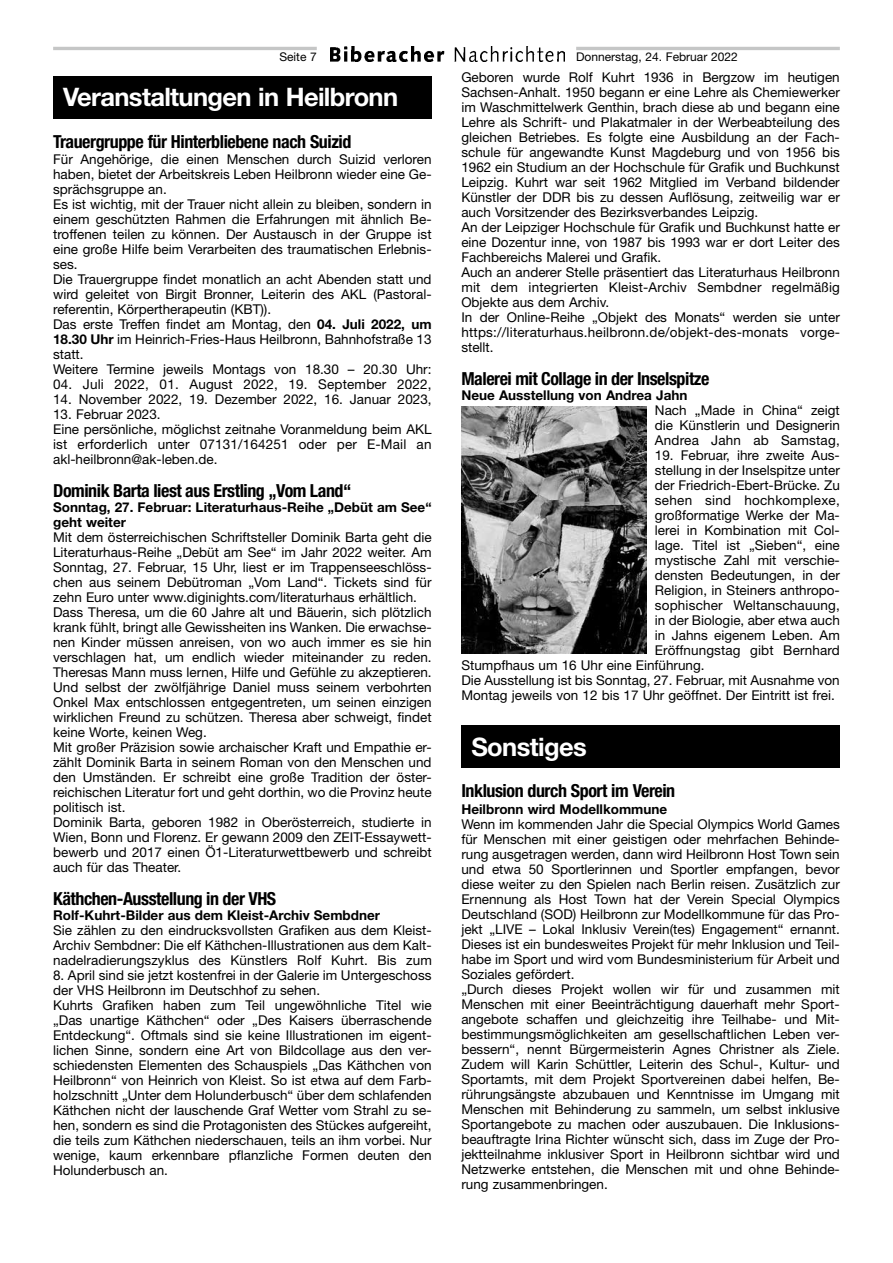
<style>
.page{position:relative;width:893px;height:1263px;background:#fff}
.page>*{position:absolute;margin:0;border:0;box-sizing:border-box;transform-origin:0 0}
.t1{font:700 25.5px "Helvetica Neue LT Std";letter-spacing:-.025em;color:#fff}
.t2{font:700 condensed 18px "Helvetica Neue LT Std";letter-spacing:-.025em;color:#000}
.t3{font:13.5px/15px "Helvetica Neue LT Std";color:#000}
.t4{font:700 13.5px/15px "Helvetica Neue LT Std";color:#000}
.t5{font:13.5px "Helvetica Neue LT Std";letter-spacing:.02em;color:#000}
.t6{font:12px "Helvetica Neue LT Std";color:#000}
.s1{font-weight:700}
</style>
<div class="page">
<img style="left:330px;top:47px;width:234px;height:15px">
<hr style="left:53px;top:47px;width:264px;height:3px;background:#c5c6c6">
<hr style="left:576px;top:47px;width:264px;height:3px;background:#c5c6c6">
<div style="left:53px;top:76px;width:379px;height:43px;background:#000"></div>
<img style="left:461px;top:406px;width:185px;height:247px">
<div style="left:461px;top:725px;width:379px;height:43px;background:#000"></div>
<p class="t6" style="left:279px;top:49px;width:39px">Seite 7</p>
<p class="t6" style="left:576px;top:49px;width:163px">Donnerstag, 24. Februar 2022</p>
<h1 class="t1" style="left:63px;top:82px;width:337px">Veranstaltungen in Heilbronn</h1>
<h2 class="t2" style="left:53px;top:131px;width:300px">Trauergruppe für Hinterbliebene nach Suizid</h2>
<p class="t3" style="left:53px;top:152px;width:380px">Für Angehörige, die einen Menschen durch Suizid verloren haben, bietet der Arbeitskreis Leben Heilbronn wieder eine Ge&shy;sprächsgruppe an.<br>Es ist wichtig, mit der Trauer nicht allein zu bleiben, sondern in einem geschützten Rahmen die Erfahrungen mit ähnlich Be&shy;troffenen teilen zu können. Der Austausch in der Gruppe ist eine große Hilfe beim Verarbeiten des traumatischen Erlebnis&shy;ses.<br>Die Trauergruppe findet monatlich an acht Abenden statt und wird geleitet von Birgit Bronner, Leiterin des AKL (Pastoral&shy;referentin, Körpertherapeutin (KBT)).<br>Das erste Treffen findet am Montag, den <span class="s1">04. Juli 2022, um 18.30 Uhr</span> im Heinrich-Fries-Haus Heilbronn, Bahnhofstraße 13 statt.<br>Weitere Termine jeweils Montags von 18.30 – 20.30 Uhr:</p>
<p class="t3" style="left:53px;top:377px;width:380px">04. Juli 2022, 01. August 2022, 19. September 2022,</p>
<p class="t3" style="left:53px;top:392px;width:380px">14. November 2022, 19. Dezember 2022, 16. Januar 2023,</p>
<p class="t3" style="left:53px;top:407px;width:380px">13. Februar 2023.<br>Eine persönliche, möglichst zeitnahe Voranmeldung beim AKL ist erforderlich unter 07131/164251 oder per E-Mail an akl-heilbronn@ak-leben.de.</p>
<h2 class="t2" style="left:53px;top:480px;width:300px">Dominik Barta liest aus Erstling „Vom Land“</h2>
<p class="t4" style="left:53px;top:500px;width:380px">Sonntag, 27. Februar: Literaturhaus-Reihe „Debüt am See“ geht weiter</p>
<p class="t3" style="left:53px;top:530px;width:380px">Mit dem österreichischen Schriftsteller Dominik Barta geht die Literaturhaus-Reihe „Debüt am See“ im Jahr 2022 weiter. Am Sonntag, 27. Februar, 15 Uhr, liest er im Trappenseeschlöss&shy;chen aus seinem Debütroman „Vom Land“. Tickets sind für zehn Euro unter www.diginights.com/literaturhaus erhältlich.<br>Dass Theresa, um die 60 Jahre alt und Bäuerin, sich plötzlich krank fühlt, bringt alle Gewissheiten ins Wanken. Die erwachse&shy;nen Kinder müssen anreisen, von wo auch immer es sie hin verschlagen hat, um endlich wieder miteinander zu reden.<br>Theresas Mann muss lernen, Hilfe und Gefühle zu akzeptieren.<br>Und selbst der zwölfjährige Daniel muss seinem verbohrten Onkel Max entschlossen entgegentreten, um seinen einzigen wirklichen Freund zu schützen. Theresa aber schweigt, findet keine Worte, keinen Weg.<br>Mit großer Präzision sowie archaischer Kraft und Empathie er&shy;zählt Dominik Barta in seinem Roman von den Menschen und den Umständen. Er schreibt eine große Tradition der öster&shy;reichischen Literatur fort und geht dorthin, wo die Provinz heute politisch ist.<br>Dominik Barta, geboren 1982 in Oberösterreich, studierte in Wien, Bonn und Florenz. Er gewann 2009 den ZEIT-Essaywett&shy;bewerb und 2017 einen Ö1-Literaturwettbewerb und schreibt auch für das Theater.</p>
<h2 class="t2" style="left:53px;top:888px;width:225px">Käthchen-Ausstellung in der VHS</h2>
<p class="t4" style="left:53px;top:908px;width:328px">Rolf-Kuhrt-Bilder aus dem Kleist-Archiv Sembdner</p>
<p class="t3" style="left:53px;top:923px;width:380px;text-align:justify">Sie zählen zu den eindrucksvollsten Grafiken aus dem Kleist-Archiv Sembdner: Die elf Käthchen-Illustrationen aus dem Kalt&shy;nadelradierungszyklus des Künstlers Rolf Kuhrt. Bis zum</p>
<p class="t3" style="left:53px;top:968px;width:380px">8. April sind sie jetzt kostenfrei in der Galerie im Untergeschoss der VHS Heilbronn im Deutschhof zu sehen.<br>Kuhrts Grafiken haben zum Teil ungewöhnliche Titel wie „Das unartige Käthchen“ oder „Des Kaisers überraschende Entdeckung“. Oftmals sind sie keine Illustrationen im eigent&shy;lichen Sinne, sondern eine Art von Bildcollage aus den ver&shy;schiedensten Elementen des Schauspiels „Das Käthchen von Heilbronn“ von Heinrich von Kleist. So ist etwa auf dem Farb&shy;holzschnitt „Unter dem Holunderbusch“ über dem schlafenden Käthchen nicht der lauschende Graf Wetter vom Strahl zu se&shy;hen, sondern es sind die Protagonisten des Stückes aufgereiht, die teils zum Käthchen niederschauen, teils an ihm vorbei. Nur wenige, kaum erkennbare pflanzliche Formen deuten den Holunderbusch an.</p>
<p class="t3" style="left:461px;top:69px;width:380px">Geboren wurde Rolf Kuhrt 1936 in Bergzow im heutigen Sachsen-Anhalt. 1950 begann er eine Lehre als Chemiewerker im Waschmittelwerk Genthin, brach diese ab und begann eine Lehre als Schrift- und Plakatmaler in der Werbeabteilung des gleichen Betriebes. Es folgte eine Ausbildung an der Fach&shy;schule für angewandte Kunst Magdeburg und von 1956 bis 1962 ein Studium an der Hochschule für Grafik und Buchkunst Leipzig. Kuhrt war seit 1962 Mitglied im Verband bildender Künstler der DDR bis zu dessen Auflösung, zeitweilig war er auch Vorsitzender des Bezirksverbandes Leipzig.<br>An der Leipziger Hochschule für Grafik und Buchkunst hatte er eine Dozentur inne, von 1987 bis 1993 war er dort Leiter des Fachbereichs Malerei und Grafik.<br>Auch an anderer Stelle präsentiert das Literaturhaus Heilbronn mit dem integrierten Kleist-Archiv Sembdner regelmäßig Objekte aus dem Archiv.<br>In der Online-Reihe „Objekt des Monats“ werden sie unter https://literaturhaus.heilbronn.de/objekt-des-monats vorge&shy;stellt.</p>
<h2 class="t2" style="left:461px;top:368px;width:250px">Malerei mit Collage in der Inselspitze</h2>
<p class="t4" style="left:461px;top:387px;width:228px">Neue Ausstellung von Andrea Jahn</p>
<p class="t3" style="left:655px;top:402px;width:186px;text-align:justify">Nach „Made in China“ zeigt die Künstlerin und Designerin Andrea Jahn ab Samstag,</p>
<p class="t3" style="left:655px;top:447px;width:186px">19. Februar, ihre zweite Aus-</p>
<p class="t3" style="left:655px;top:462px;width:186px">stellung in der Inselspitze unter</p>
<p class="t3" style="left:655px;top:477px;width:186px">der Friedrich-Ebert-Brücke. Zu</p>
<p class="t5" style="left:655px;top:492px;width:186px">sehen sind hochkomplexe,</p>
<p class="t3" style="left:655px;top:507px;width:186px">großformatige Werke der Ma-</p>
<p class="t3" style="left:655px;top:522px;width:186px">lerei in Kombination mit Col-</p>
<p class="t3" style="left:655px;top:537px;width:186px">lage. Titel ist „Sieben“, eine</p>
<p class="t3" style="left:655px;top:552px;width:186px">mystische Zahl mit verschie-</p>
<p class="t3" style="left:655px;top:567px;width:186px">densten Bedeutungen, in der</p>
<p class="t3" style="left:655px;top:582px;width:186px">Religion, in Steiners anthropo-</p>
<p class="t3" style="left:655px;top:597px;width:186px">sophischer Weltanschauung,</p>
<p class="t3" style="left:655px;top:612px;width:186px">in der Biologie, aber etwa auch</p>
<p class="t3" style="left:655px;top:627px;width:186px">in Jahns eigenem Leben. Am</p>
<p class="t3" style="left:655px;top:642px;width:186px">Eröffnungstag gibt Bernhard</p>
<p class="t3" style="left:461px;top:657px;width:245px">Stumpfhaus um 16 Uhr eine Einführung.</p>
<p class="t3" style="left:461px;top:672px;width:380px">Die Ausstellung ist bis Sonntag, 27. Februar, mit Ausnahme von</p>
<p class="t3" style="left:461px;top:687px;width:375px">Montag jeweils von 12 bis 17 Uhr geöffnet. Der Eintritt ist frei.</p>
<h1 class="t1" style="left:471px;top:731px;width:117px">Sonstiges</h1>
<h2 class="t2" style="left:461px;top:780px;width:215px">Inklusion durch Sport im Verein</h2>
<p class="t4" style="left:461px;top:801px;width:207px">Heilbronn wird Modellkommune</p>
<p class="t3" style="left:461px;top:816px;width:380px">Wenn im kommenden Jahr die Special Olympics World Games für Menschen mit einer geistigen oder mehrfachen Behinde&shy;rung ausgetragen werden, dann wird Heilbronn Host Town sein und etwa 50 Sportlerinnen und Sportler empfangen, bevor diese weiter zu den Spielen nach Berlin reisen. Zusätzlich zur Ernennung als Host Town hat der Verein Special Olympics Deutschland (SOD) Heilbronn zur Modellkommune für das Pro&shy;jekt „LIVE – Lokal Inklusiv Verein(tes) Engagement“ ernannt.<br>Dieses ist ein bundesweites Projekt für mehr Inklusion und Teil&shy;habe im Sport und wird vom Bundesministerium für Arbeit und Soziales gefördert.<br>„Durch dieses Projekt wollen wir für und zusammen mit Menschen mit einer Beeinträchtigung dauerhaft mehr Sport&shy;angebote schaffen und gleichzeitig ihre Teilhabe- und Mit&shy;bestimmungsmöglichkeiten am gesellschaftlichen Leben ver&shy;bessern“, nennt Bürgermeisterin Agnes Christner als Ziele.<br>Zudem will Karin Schüttler, Leiterin des Schul-, Kultur- und Sportamts, mit dem Projekt Sportvereinen dabei helfen, Be&shy;rührungsängste abzubauen und Kenntnisse im Umgang mit Menschen mit Behinderung zu sammeln, um selbst inklusive Sportangebote zu machen oder auszubauen. Die Inklusions&shy;beauftragte Irina Richter wünscht sich, dass im Zuge der Pro&shy;jektteilnahme inklusiver Sport in Heilbronn sichtbar wird und Netzwerke entstehen, die Menschen mit und ohne Behinde&shy;rung zusammenbringen.</p>
</div>
